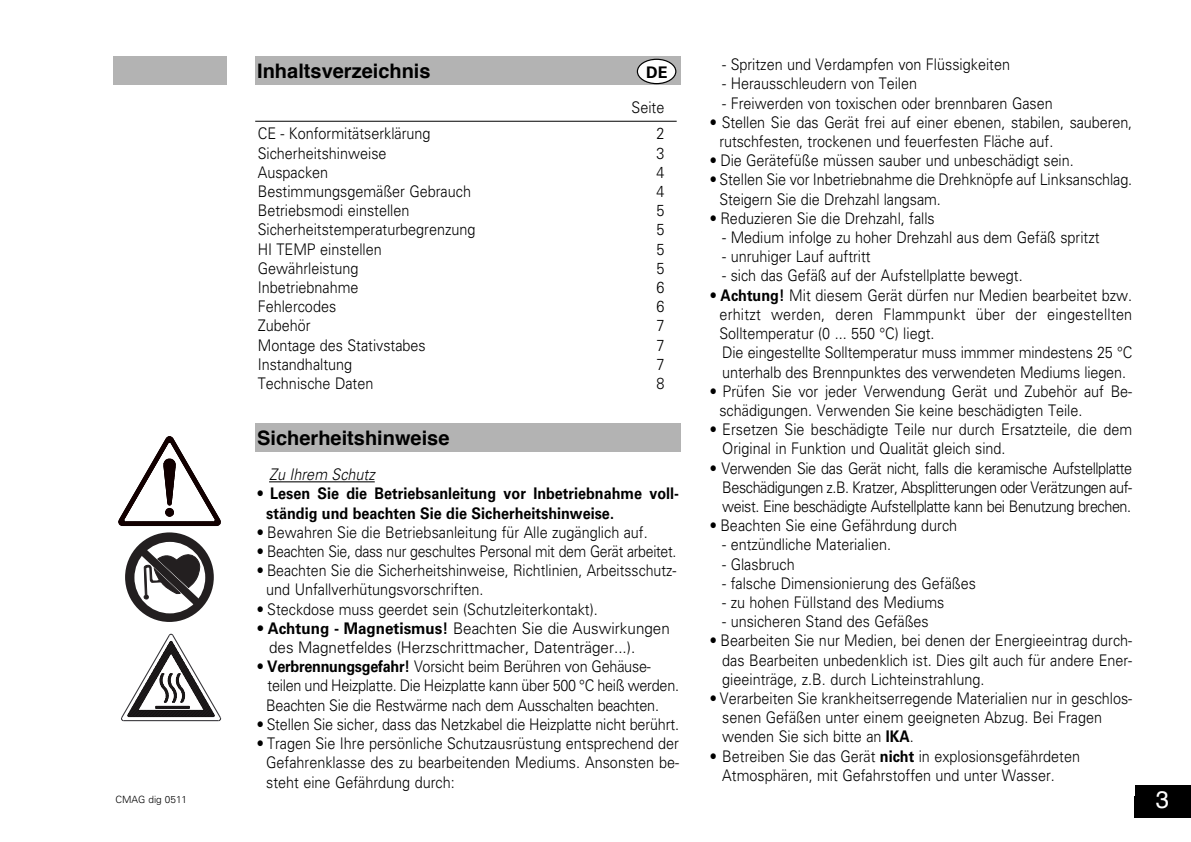
<style>
.page{position:relative;width:1191px;height:842px;background:#fff}
.page>*{position:absolute;margin:0;border:0;box-sizing:border-box;transform-origin:0 0}
.t1{font:24px "Helvetica";color:#fff}
.t2{font:700 20px "Helvetica";color:#000}
.t3{font:300 16px/19.2px "Univers CE";color:#000;scale:.9 1}
.t4{font:300 16px/19.2px "Univers CE";color:#000;scale:.95 1}
.t5{font:700 16px/19.2px "Univers CE";color:#000;scale:.9 1}
.t6{font:300 16px/19.2px "Univers CE";color:#000;scale:.89 1}
.t7{font:300 16px "Univers CE";letter-spacing:-.02em;color:#000;scale:.88 1}
.t8{font:italic 300 16px "Univers CE";color:#000;scale:.9 1}
.t9{font:700 16px "Univers CE";color:#000}
.t10{font:300 10px "Univers CE";color:#000}
.s1{font-weight:700}
</style>
<div class="page">
<div style="left:1134px;top:785px;width:57px;height:33px;background:#000"></div>
<hr style="left:269px;top:481px;width:106px;height:1px;background:#000">
<div style="left:255px;top:57px;width:425px;height:28px;background:#b3b3b3"></div>
<hr style="left:255px;top:121px;width:421px;height:1px;background:#000">
<div style="left:255px;top:423px;width:425px;height:29px;background:#b3b3b3"></div>
<svg style="left:118px;top:436px;width:103px;height:90px"></svg>
<div style="left:113px;top:57px;width:114px;height:28px;background:#b3b3b3"></div>
<div style="left:125px;top:532px;width:89px;height:90px;background:#231f20;border-radius:50%"></div>
<div style="left:134px;top:542px;width:71px;height:71px;background:#fff;border-radius:50%"></div>
<svg style="left:140px;top:548px;width:62px;height:59px"></svg>
<svg style="left:121px;top:633px;width:101px;height:89px"></svg>
<svg style="left:637px;top:59px;width:39px;height:25px"></svg>
<p class="t3" style="left:722px;top:56px;width:321px">- Spritzen und Verdampfen von Flüssigkeiten</p>
<p class="t3" style="left:722px;top:76px;width:218px">- Herausschleudern von Teilen</p>
<p class="t3" style="left:722px;top:95px;width:369px">- Freiwerden von toxischen oder brennbaren Gasen</p>
<p class="t3" style="left:719px;top:114px;width:460px;text-indent:-9px"><span class="s1">•</span> Stellen Sie das Gerät frei auf einer ebenen, stabilen, sauberen, rutschfesten, trockenen und feuerfesten Fläche auf.</p>
<p class="t3" style="left:711px;top:152px;width:404px"><span class="s1">•</span> Die Gerätefüße müssen sauber und unbeschädigt sein.</p>
<p class="t3" style="left:719px;top:172px;width:460px;text-indent:-9px"><span class="s1">•</span> Stellen Sie vor Inbetriebnahme die Drehknöpfe auf Linksanschlag.<br>Steigern Sie die Drehzahl langsam.</p>
<p class="t3" style="left:711px;top:210px;width:250px"><span class="s1">•</span> Reduzieren Sie die Drehzahl, falls</p>
<p class="t3" style="left:722px;top:229px;width:421px">- Medium infolge zu hoher Drehzahl aus dem Gefäß spritzt</p>
<p class="t3" style="left:722px;top:248px;width:166px">- unruhiger Lauf auftritt</p>
<p class="t3" style="left:722px;top:268px;width:335px">- sich das Gefäß auf der Aufstellplatte bewegt.</p>
<p class="t3" style="left:719px;top:287px;width:460px;text-indent:-9px"><span class="s1">• Achtung!</span> Mit diesem Gerät dürfen nur Medien bearbeitet bzw. erhitzt werden, deren Flammpunkt über der eingestellten Solltemperatur (0 ... 550 °C) liegt.<br>Die eingestellte Solltemperatur muss immmer mindestens 25 °C unterhalb des Brennpunktes des verwendeten Mediums liegen.</p>
<p class="t3" style="left:719px;top:383px;width:460px;text-indent:-9px"><span class="s1">•</span> Prüfen Sie vor jeder Verwendung Gerät und Zubehör auf Be&shy;schädigungen. Verwenden Sie keine beschädigten Teile.</p>
<p class="t3" style="left:722px;top:421px;width:457px;text-indent:-11px"><span class="s1">•</span> Ersetzen Sie beschädigte Teile nur durch Ersatzteile, die dem<br>Original in Funktion und Qualität gleich sind.</p>
<p class="t3" style="left:722px;top:460px;width:457px;text-align:justify;text-indent:-11px"><span class="s1">•</span> Verwenden Sie das Gerät nicht, falls die keramische Aufstellplatte Beschädigungen z.B. Kratzer, Absplitterungen oder Verätzungen auf&shy;weist. Eine beschädigte Aufstellplatte kann bei Benutzung brechen.</p>
<p class="t3" style="left:711px;top:517px;width:275px"><span class="s1">•</span> Beachten Sie eine Gefährdung durch</p>
<p class="t3" style="left:722px;top:536px;width:189px">- entzündliche Materialien.</p>
<p class="t3" style="left:722px;top:556px;width:82px">- Glasbruch</p>
<p class="t3" style="left:722px;top:575px;width:283px">- falsche Dimensionierung des Gefäßes</p>
<p class="t3" style="left:722px;top:594px;width:248px">- zu hohen Füllstand des Mediums</p>
<p class="t3" style="left:722px;top:613px;width:231px">- unsicheren Stand des Gefäßes</p>
<p class="t3" style="left:722px;top:632px;width:457px;text-align:justify;text-indent:-11px"><span class="s1">•</span> Bearbeiten Sie nur Medien, bei denen der Energieeintrag durch&shy;das Bearbeiten unbedenklich ist. Dies gilt auch für andere Ener&shy;gieeinträge, z.B. durch Lichteinstrahlung.</p>
<p class="t3" style="left:722px;top:690px;width:457px;text-indent:-11px"><span class="s1">•</span> Verarbeiten Sie krankheitserregende Materialien nur in geschlos&shy;senen Gefäßen unter einem geeigneten Abzug. Bei Fragen wenden Sie sich bitte an <span class="s1">IKA</span>.</p>
<p class="t3" style="left:722px;top:748px;width:399px;text-indent:-11px"><span class="s1">•</span> Betreiben Sie das Gerät <span class="s1">nicht</span> in explosionsgefährdeten<br>Atmosphären, mit Gefahrstoffen und unter Wasser.</p>
<p class="t2" style="left:257px;top:63px;width:175px">Inhaltsverzeichnis</p>
<p class="t9" style="left:646px;top:66px;width:23px">DE</p>
<p class="t3" style="left:631px;top:99px;width:38px">Seite</p>
<p class="t3" style="left:258px;top:126px;width:193px">CE - Konformitätserklärung</p>
<p class="t3" style="left:656px;top:126px;width:10px">2</p>
<p class="t3" style="left:258px;top:145px;width:145px">Sicherheitshinweise</p>
<p class="t3" style="left:656px;top:145px;width:10px">3</p>
<p class="t3" style="left:258px;top:164px;width:80px">Auspacken</p>
<p class="t3" style="left:656px;top:164px;width:10px">4</p>
<p class="t3" style="left:258px;top:183px;width:238px">Bestimmungsgemäßer Gebrauch</p>
<p class="t3" style="left:656px;top:183px;width:10px">4</p>
<p class="t3" style="left:258px;top:202px;width:170px">Betriebsmodi einstellen</p>
<p class="t3" style="left:656px;top:202px;width:10px">5</p>
<p class="t3" style="left:258px;top:222px;width:243px">Sicherheitstemperaturbegrenzung</p>
<p class="t3" style="left:656px;top:222px;width:10px">5</p>
<p class="t3" style="left:258px;top:241px;width:139px">HI TEMP einstellen</p>
<p class="t3" style="left:656px;top:241px;width:10px">5</p>
<p class="t3" style="left:258px;top:260px;width:113px">Gewährleistung</p>
<p class="t3" style="left:656px;top:260px;width:10px">5</p>
<p class="t3" style="left:258px;top:279px;width:114px">Inbetriebnahme</p>
<p class="t3" style="left:656px;top:279px;width:10px">6</p>
<p class="t3" style="left:258px;top:298px;width:89px">Fehlercodes</p>
<p class="t3" style="left:656px;top:298px;width:10px">6</p>
<p class="t3" style="left:258px;top:318px;width:60px">Zubehör</p>
<p class="t3" style="left:656px;top:318px;width:10px">7</p>
<p class="t3" style="left:258px;top:337px;width:188px">Montage des Stativstabes</p>
<p class="t3" style="left:656px;top:337px;width:10px">7</p>
<p class="t3" style="left:258px;top:356px;width:106px">Instandhaltung</p>
<p class="t3" style="left:656px;top:356px;width:10px">7</p>
<p class="t3" style="left:258px;top:375px;width:130px">Technische Daten</p>
<p class="t3" style="left:656px;top:375px;width:10px">8</p>
<p class="t2" style="left:257px;top:429px;width:194px">Sicherheitshinweise</p>
<p class="t8" style="left:269px;top:469px;width:119px">Zu Ihrem Schutz</p>
<p class="t5" style="left:266px;top:486px;width:460px;text-indent:-8px">• Lesen Sie die Betriebsanleitung vor Inbetriebnahme voll&shy;ständig und beachten Sie die Sicherheitshinweise.</p>
<p class="t3" style="left:258px;top:524px;width:435px"><span class="s1">•</span> Bewahren Sie die Betriebsanleitung für Alle zugänglich auf.</p>
<p class="t7" style="left:258px;top:545px;width:477px"><span class="s1">•</span> Beachten Sie, dass nur geschultes Personal mit dem Gerät arbeitet.</p>
<p class="t6" style="left:266px;top:562px;width:462px;text-indent:-9px"><span class="s1">•</span> Beachten Sie die Sicherheitshinweise, Richtlinien, Arbeitsschutz&shy;und Unfallverhütungsvorschriften.</p>
<p class="t3" style="left:258px;top:601px;width:379px"><span class="s1">•</span> Steckdose muss geerdet sein (Schutzleiterkontakt).</p>
<p class="t4" style="left:269px;top:620px;width:423px;text-indent:-11px"><span class="s1">• Achtung - Magnetismus!</span> Beachten Sie die Auswirkungen des Magnetfeldes (Herzschrittmacher, Datenträger...).</p>
<p class="t3" style="left:266px;top:658px;width:460px;text-indent:-8px"><span class="s1">• Verbrennungsgefahr!</span> Vorsicht beim Berühren von Gehäuse&shy;teilen und Heizplatte. Die Heizplatte kann über 500 °C heiß werden.<br>Beachten Sie die Restwärme nach dem Ausschalten beachten.</p>
<p class="t3" style="left:258px;top:716px;width:469px"><span class="s1">•</span> Stellen Sie sicher, dass das Netzkabel die Heizplatte nicht berührt.</p>
<p class="t3" style="left:266px;top:735px;width:460px;text-align:justify;text-indent:-8px"><span class="s1">•</span> Tragen Sie Ihre persönliche Schutzausrüstung entsprechend der Gefahrenklasse des zu bearbeitenden Mediums. Ansonsten be&shy;steht eine Gefährdung durch:</p>
<p class="t10" style="left:115px;top:796px;width:73px">CMAG dig 0511</p>
<h1 class="t1" style="left:1156px;top:789px;width:15px">3</h1>
</div>
